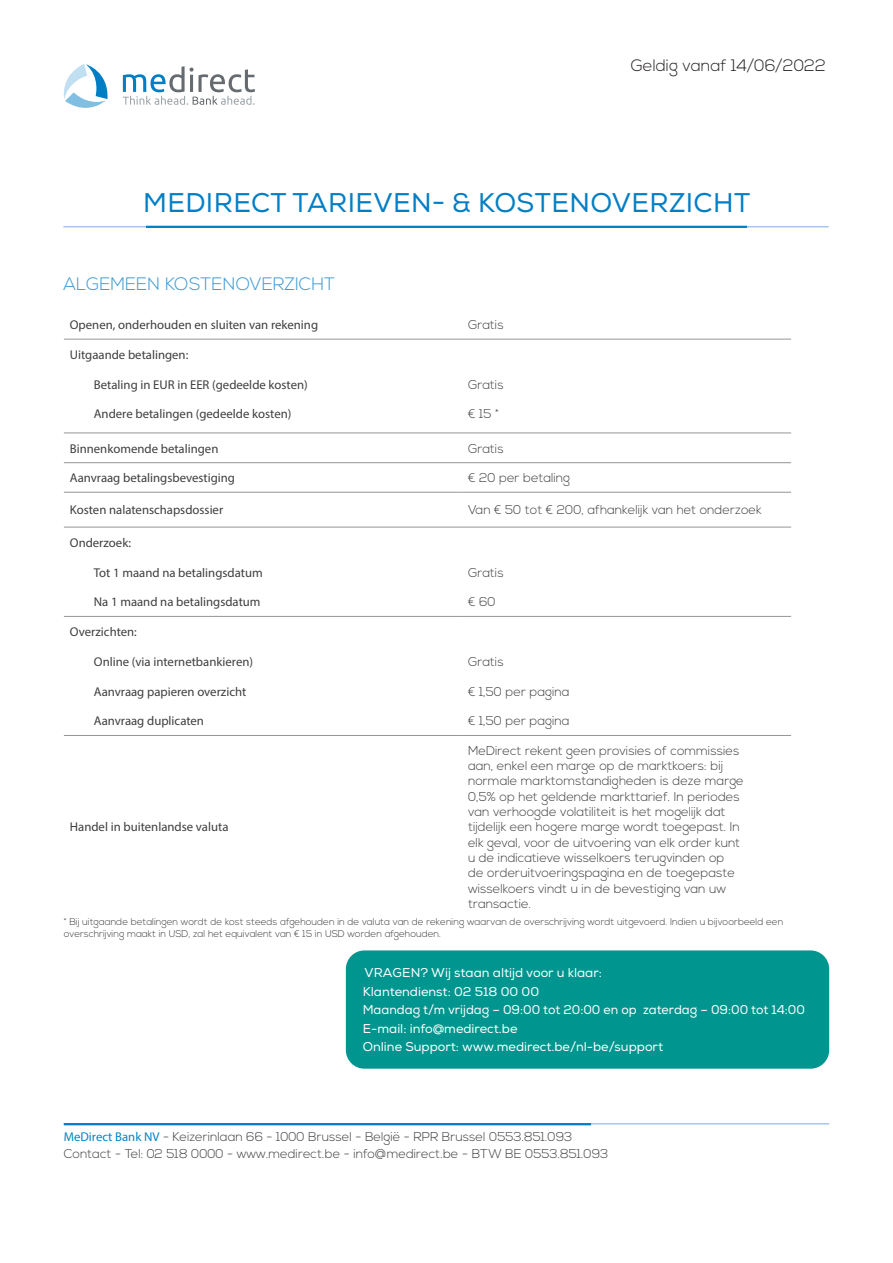
<style>
.page{position:relative;width:893px;height:1263px;background:#fff}
.page>*{position:absolute;margin:0;border:0;box-sizing:border-box;transform-origin:0 0}
.t1{font:27px "Nexa";letter-spacing:.015em;color:#007ec5}
.t2{font:300 18px "Nexa";color:#3b98d3}
.t3{font:300 16.5px "Nexa";color:#231f20}
.BODY{font:300 12.75px/15.3px "Nexa";color:#3e3e3f}
.BODY-2{font:12.75px "Myriad Pro";color:#3e3e3f}
.BODY-3{font:12.75px/18.6px "Nexa";color:#fff}
.t4{font:300 9.75px/11.7px "Nexa";color:#3e3e3f}
.s1{font-family:"Myriad Pro";font-weight:400;color:#0085c9}
</style>
<div class="page">
<hr style="left:64px;top:1123px;width:765px;height:1px;background:#79aede">
<hr style="left:64px;top:1123px;width:527px;height:2px;background:#007ec5">
<svg style="left:63px;top:64px;width:45px;height:44px"></svg>
<svg style="left:123px;top:66px;width:132px;height:39px"></svg>
<hr style="left:64px;top:339px;width:398px;height:1px;background:#939598">
<hr style="left:462px;top:339px;width:329px;height:1px;background:#939598">
<hr style="left:64px;top:462px;width:398px;height:1px;background:#939598">
<hr style="left:462px;top:462px;width:329px;height:1px;background:#939598">
<hr style="left:64px;top:492px;width:398px;height:1px;background:#939598">
<hr style="left:462px;top:492px;width:329px;height:1px;background:#939598">
<hr style="left:64px;top:527px;width:398px;height:1px;background:#939598">
<hr style="left:462px;top:527px;width:329px;height:1px;background:#939598">
<hr style="left:64px;top:735px;width:398px;height:1px;background:#939598">
<hr style="left:462px;top:735px;width:329px;height:1px;background:#939598">
<hr style="left:64px;top:433px;width:398px;height:1px;background:#939598">
<hr style="left:64px;top:616px;width:398px;height:1px;background:#939598">
<hr style="left:462px;top:616px;width:329px;height:1px;background:#939598">
<hr style="left:462px;top:433px;width:329px;height:1px;background:#939598">
<hr style="left:63px;top:226px;width:766px;height:1px;background:#79aede">
<hr style="left:146px;top:226px;width:601px;height:2px;background:#007ec5">
<div style="left:346px;top:950px;width:483px;height:119px;background:#00968f;border-radius:19px"></div>
<p class="t3" style="left:631px;top:56px;width:197px">Geldig vanaf 14/06/2022</p>
<p class="t1" style="left:143px;top:186px;width:609px">MEDIRECT TARIEVEN- &amp; KOSTENOVERZICHT</p>
<p class="t2" style="left:63px;top:274px;width:273px">ALGEMEEN KOSTENOVERZICHT</p>
<p class="BODY-2" style="left:70px;top:317px;width:250px">Openen, onderhouden en sluiten van rekening</p>
<p class="BODY" style="left:468px;top:318px;width:37px">Gratis</p>
<p class="BODY-2" style="left:70px;top:347px;width:120px">Uitgaande betalingen:</p>
<p class="BODY-2" style="left:94px;top:376px;width:215px">Betaling in EUR in EER (gedeelde kosten)</p>
<p class="BODY" style="left:468px;top:377px;width:37px">Gratis</p>
<p class="BODY-2" style="left:94px;top:406px;width:199px">Andere betalingen (gedeelde kosten)</p>
<p class="BODY" style="left:468px;top:407px;width:32px">€ 15 *</p>
<p class="BODY-2" style="left:70px;top:440px;width:150px">Binnenkomende betalingen</p>
<p class="BODY" style="left:468px;top:441px;width:37px">Gratis</p>
<p class="BODY-2" style="left:70px;top:470px;width:167px">Aanvraag betalingsbevestiging</p>
<p class="BODY" style="left:468px;top:471px;width:104px">€ 20 per betaling</p>
<p class="BODY-2" style="left:70px;top:502px;width:155px">Kosten nalatenschapsdossier</p>
<p class="BODY" style="left:468px;top:503px;width:295px">Van € 50 tot € 200, afhankelijk van het onderzoek</p>
<p class="BODY-2" style="left:70px;top:535px;width:63px">Onderzoek:</p>
<p class="BODY-2" style="left:94px;top:564px;width:170px">Tot 1 maand na betalingsdatum</p>
<p class="BODY" style="left:468px;top:565px;width:37px">Gratis</p>
<p class="BODY-2" style="left:94px;top:594px;width:168px">Na 1 maand na betalingsdatum</p>
<p class="BODY" style="left:468px;top:595px;width:29px">€ 60</p>
<p class="BODY-2" style="left:70px;top:624px;width:69px">Overzichten:</p>
<p class="BODY-2" style="left:94px;top:654px;width:161px">Online (via internetbankieren)</p>
<p class="BODY" style="left:468px;top:654px;width:37px">Gratis</p>
<p class="BODY-2" style="left:94px;top:683px;width:154px">Aanvraag papieren overzicht</p>
<p class="BODY" style="left:468px;top:684px;width:103px">€ 1,50 per pagina</p>
<p class="BODY-2" style="left:94px;top:713px;width:112px">Aanvraag duplicaten</p>
<p class="BODY" style="left:468px;top:714px;width:103px">€ 1,50 per pagina</p>
<p class="BODY-2" style="left:70px;top:819px;width:160px">Handel in buitenlandse valuta</p>
<p class="BODY" style="left:468px;top:743px;width:277px">MeDirect rekent geen provisies of commissies aan, enkel een marge op de marktkoers: bij normale marktomstandigheden is deze marge 0,5% op het geldende markttarief. In periodes van verhoogde volatiliteit is het mogelijk dat tijdelijk een hogere marge wordt toegepast. In elk geval, voor de uitvoering van elk order kunt u de indicatieve wisselkoers terugvinden op<br>de orderuitvoeringspagina en de toegepaste wisselkoers vindt u in de bevestiging van uw transactie.</p>
<p class="t4" style="left:64px;top:916px;width:721px">* Bij uitgaande betalingen wordt de kost steeds afgehouden in de valuta van de rekening waarvan de overschrijving wordt uitgevoerd. Indien u bijvoorbeeld een overschrijving maakt in USD, zal het equivalent van € 15 in USD worden afgehouden.</p>
<p class="BODY-3" style="left:364px;top:963px;width:239px">VRAGEN? Wij staan altijd voor u klaar:</p>
<p class="BODY-3" style="left:363px;top:982px;width:178px">Klantendienst: 02 518 00 00</p>
<p class="BODY-3" style="left:363px;top:1001px;width:444px">Maandag t/m vrijdag – 09:00 tot 20:00 en op zaterdag – 09:00 tot 14:00<br>E-mail: info@medirect.be</p>
<p class="BODY-3" style="left:363px;top:1038px;width:302px">Online Support: www.medirect.be/nl-be/support</p>
<p class="BODY" style="left:64px;top:1128px;width:546px;line-height:17.7px"><span class="s1">MeDirect Bank NV</span> - Keizerinlaan 66 - 1000 Brussel - België - RPR Brussel 0553.851.093<br>Contact - Tel: 02 518 0000 - www.medirect.be - info@medirect.be - BTW BE 0553.851.093</p>
</div>
